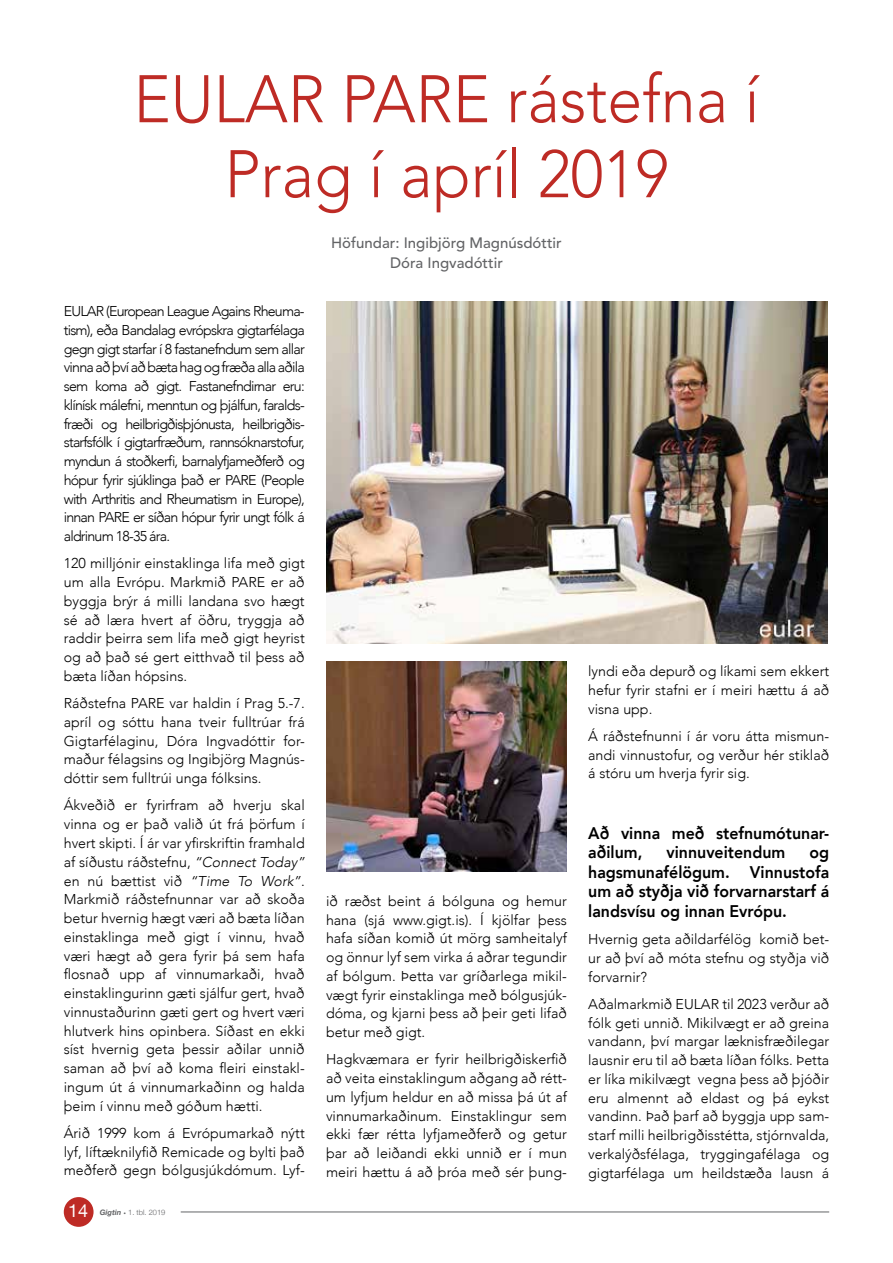
<style>
.page{position:relative;width:893px;height:1263px;background:#fff}
.page>*{position:absolute;margin:0;border:0;box-sizing:border-box;transform-origin:0 0}
.t1{font:300 66.45px/75px "Avenir";color:#be2b25;text-align:center;scale:.94 1}
.t2{font:18px "Helvetica Neue";color:#fff}
.t3{font:800 16.8px/19.5px "Avenir";color:#000;scale:.94 1}
.t4{font:500 15px/19.5px "Avenir";color:#636466;text-align:center}
.t5{font:300 14.25px/18.8px "Avenir";color:#000;text-align:justify}
.t6{font:300 7.5px "Helvetica Neue";color:#636466}
.s1{font-style:italic}
.s2{font-weight:700;font-style:italic}
.s3{font-weight:700}
</style>
<div class="page">
<div style="left:64px;top:1197px;width:30px;height:30px;background:#be2b25;border-radius:50%"></div>
<hr style="left:181px;top:1211px;width:648px;height:1px;background:#636466">
<img style="left:326px;top:302px;width:502px;height:341px">
<img style="left:326px;top:662px;width:241px;height:210px">
<h1 class="t1" style="left:133px;top:62px;width:667px">EULAR PARE rástefna í<br>Prag í apríl 2019</h1>
<p class="t4" style="left:331px;top:234px;width:232px">Höfundar: Ingibjörg Magnúsdóttir<br>Dóra Ingvadóttir</p>
<p class="t5" style="left:64px;top:302px;width:242px">EULAR (European League Agains Rheuma&shy;tism), eða Bandalag evrópskra gigtarfélaga gegn gigt starfar í 8 fastanefndum sem allar vinna að því að bæta hag og fræða alla aðila sem koma að gigt. Fastanefndirnar eru: klínísk málefni, menntun og þjálfun, faralds&shy;fræði og heilbrigðisþjónusta, heilbrigðis&shy;starfsfólk í gigtarfræðum, rannsóknarstofur, myndun á stoðkerfi, barnalyfjameðferð og hópur fyrir sjúklinga það er PARE (People with Arthritis and Rheumatism in Europe), innan PARE er síðan hópur fyrir ungt fólk á aldrinum 18-35 ára.</p>
<p class="t5" style="left:64px;top:554px;width:242px">120 milljónir einstaklinga lifa með gigt um alla Evrópu. Markmið PARE er að byggja brýr á milli landana svo hægt sé að læra hvert af öðru, tryggja að raddir þeirra sem lifa með gigt heyrist og að það sé gert eitthvað til þess að bæta líðan hópsins.</p>
<p class="t5" style="left:64px;top:694px;width:242px">Ráðstefna PARE var haldin í Prag 5.-7. apríl og sóttu hana tveir fulltrúar frá Gigtarfélaginu, Dóra Ingvadóttir for&shy;maður félagsins og Ingibjörg Magnús&shy;dóttir sem fulltrúi unga fólksins.</p>
<p class="t5" style="left:64px;top:796px;width:242px">Ákveðið er fyrirfram að hverju skal vinna og er það valið út frá þörfum í hvert skipti. Í ár var yfirskriftin framhald af síðustu ráðstefnu, <span class="s1">“Connect Today” </span>en nú bættist við <span class="s1">“Time To Work”</span>.<br>Markmið ráðstefnunnar var að skoða betur hvernig hægt væri að bæta líðan einstaklinga með gigt í vinnu, hvað væri hægt að gera fyrir þá sem hafa flosnað upp af vinnumarkaði, hvað einstaklingurinn gæti sjálfur gert, hvað vinnustaðurinn gæti gert og hvert væri hlutverk hins opinbera. Síðast en ekki síst hvernig geta þessir aðilar unnið saman að því að koma fleiri einstakl&shy;ingum út á vinnumarkaðinn og halda þeim í vinnu með góðum hætti.</p>
<p class="t5" style="left:64px;top:1123px;width:242px">Árið 1999 kom á Evrópumarkað nýtt lyf, líftæknilyfið Remicade og bylti það meðferð gegn bólgusjúkdómum. Lyf-</p>
<p class="t5" style="left:588px;top:662px;width:242px">lyndi eða depurð og líkami sem ekkert hefur fyrir stafni er í meiri hættu á að visna upp.</p>
<p class="t5" style="left:588px;top:727px;width:242px">Á ráðstefnunni í ár voru átta mismun&shy;andi vinnustofur, og verður hér stiklað á stóru um hverja fyrir sig.</p>
<p class="t3" style="left:588px;top:823px;width:258px">Að vinna með stefnumótunar&shy;aðilum,</p>
<p class="t3" style="left:667px;top:843px;width:128px">vinnuveitendum</p>
<p class="t3" style="left:588px;top:843px;width:258px;text-align:justify;text-indent:221px">og hagsmunafélögum. Vinnustofa um að styðja við forvarnarstarf á landsvísu og innan Evrópu.</p>
<p class="t5" style="left:588px;top:930px;width:242px">Hvernig geta aðildarfélög komið bet&shy;ur að því að móta stefnu og styðja við forvarnir?</p>
<p class="t5" style="left:588px;top:994px;width:242px">Aðalmarkmið EULAR til 2023 verður að fólk geti unnið. Mikilvægt er að greina vandann, því margar læknisfræðilegar lausnir eru til að bæta líðan fólks. Þetta er líka mikilvægt vegna þess að þjóðir eru almennt að eldast og þá eykst vandinn. Það þarf að byggja upp sam&shy;starf milli heilbrigðisstétta, stjórnvalda, verkalýðsfélaga, tryggingafélaga og gigtarfélaga um heildstæða lausn á</p>
<p class="t5" style="left:326px;top:892px;width:242px">ið ræðst beint á bólguna og hemur hana (sjá www.gigt.is). Í kjölfar þess hafa síðan komið út mörg samheitalyf og önnur lyf sem virka á aðrar tegundir af bólgum. Þetta var gríðarlega mikil&shy;vægt fyrir einstaklinga með bólgusjúk&shy;dóma, og kjarni þess að þeir geti lifað betur með gigt.</p>
<p class="t5" style="left:326px;top:1050px;width:242px">Hagkvæmara er fyrir heilbrigðiskerf-ið að veita einstaklingum aðgang að rétt&shy;um lyfjum heldur en að missa þá út af vinnumarkaðinum. Einstaklingur sem ekki fær rétta lyfjameðferð og getur þar að leiðandi ekki unnið er í mun meiri hættu á að þróa með sér þung-</p>
<p class="t2" style="left:68px;top:1198px;width:22px">14</p>
<p class="t6" style="left:100px;top:1206px;width:67px"><span class="s2">Gigtin</span> <span class="s3">•</span> 1. tbl. 2019</p>
</div>
